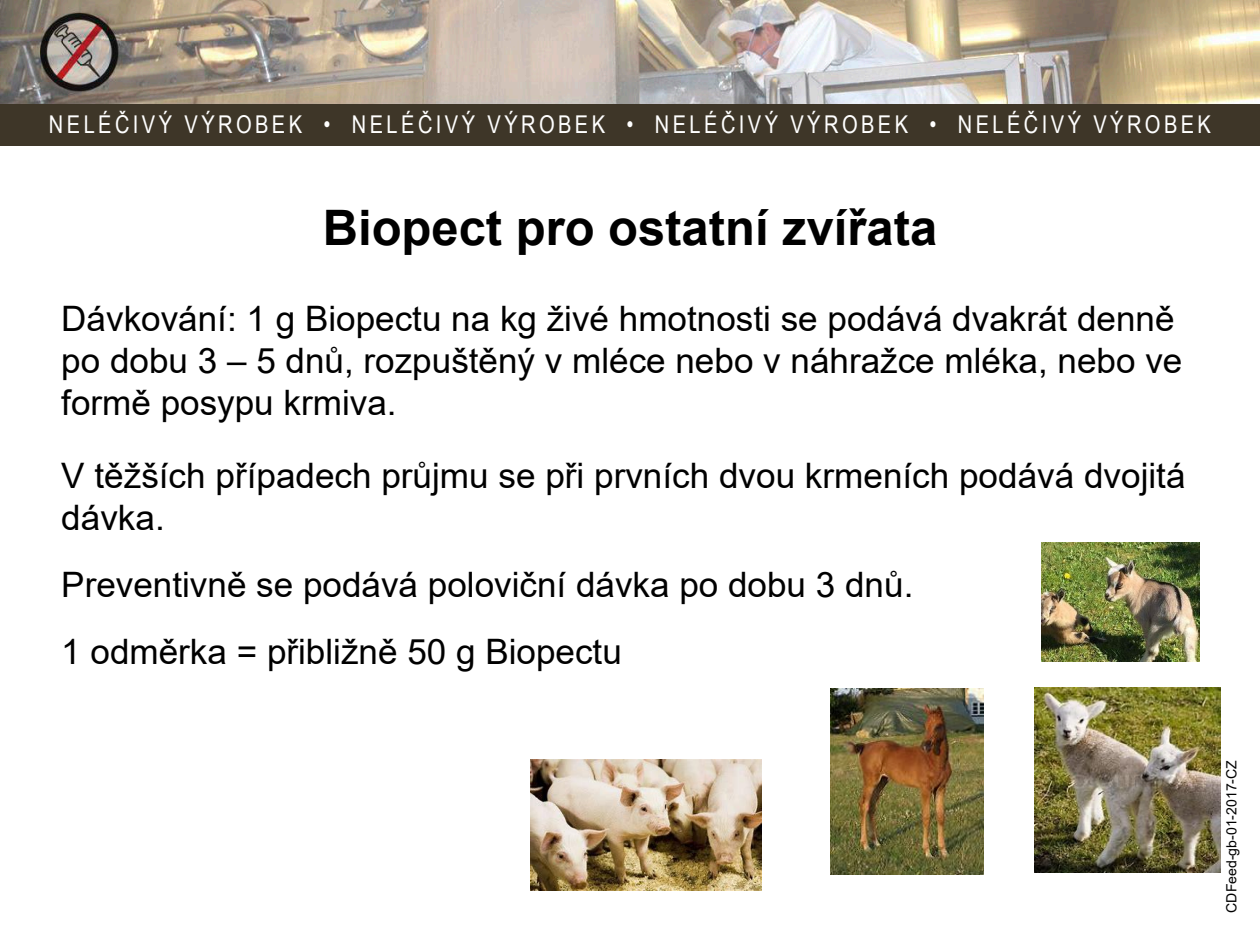
<style>
.page{position:relative;width:1260px;height:945px;background:#fff}
.page>*{position:absolute;margin:0;border:0;box-sizing:border-box;transform-origin:0 0}
.t1{font:700 49px "Arial";color:#000}
.t2{font:35.18px/42px "Arial";color:#000}
.t3{font:35px/42px "Arial";color:#000}
.t4{font:24.5px "Arial Narrow";letter-spacing:.14em;color:#fff}
.t5{font:14px "Arial";color:#000}
</style>
<div class="page">
<img style="left:0;top:0;width:1260px;height:104px">
<img style="left:1042px;top:542px;width:157px;height:120px">
<img style="left:1034px;top:687px;width:186px;height:186px">
<img style="left:831px;top:688px;width:153px;height:186px">
<img style="left:530px;top:760px;width:232px;height:130px">
<div style="left:0;top:104px;width:1260px;height:42px;background:#3e3628"></div>
<p class="t4" style="left:49px;top:115px;width:1164px">NELÉČIVÝ VÝROBEK • NELÉČIVÝ VÝROBEK • NELÉČIVÝ VÝROBEK • NELÉČIVÝ VÝROBEK</p>
<h1 class="t1" style="left:323px;top:209px;width:616px">Biopect pro ostatní zvířata</h1>
<p class="t3" style="left:61px;top:301px;width:1123px">Dávkování: 1 g Biopectu na kg živé hmotnosti se podává dvakrát denně po dobu 3 – 5 dnů, rozpuštěný v mléce nebo v náhražce mléka, nebo ve formě posypu krmiva.</p>
<p class="t2" style="left:61px;top:458px;width:1126px">V těžších případech průjmu se při prvních dvou krmeních podává dvojitá dávka.</p>
<p class="t3" style="left:61px;top:555px;width:854px;line-height:66.5px">Preventivně se podává poloviční dávka po dobu 3 dnů.<br>1 odměrka = přibližně 50 g Biopectu</p>
<p class="t5" style="left:1226px;top:913px;width:154px;rotate:-90deg">CDFeed-gb-01-2017-CZ</p>
</div>
